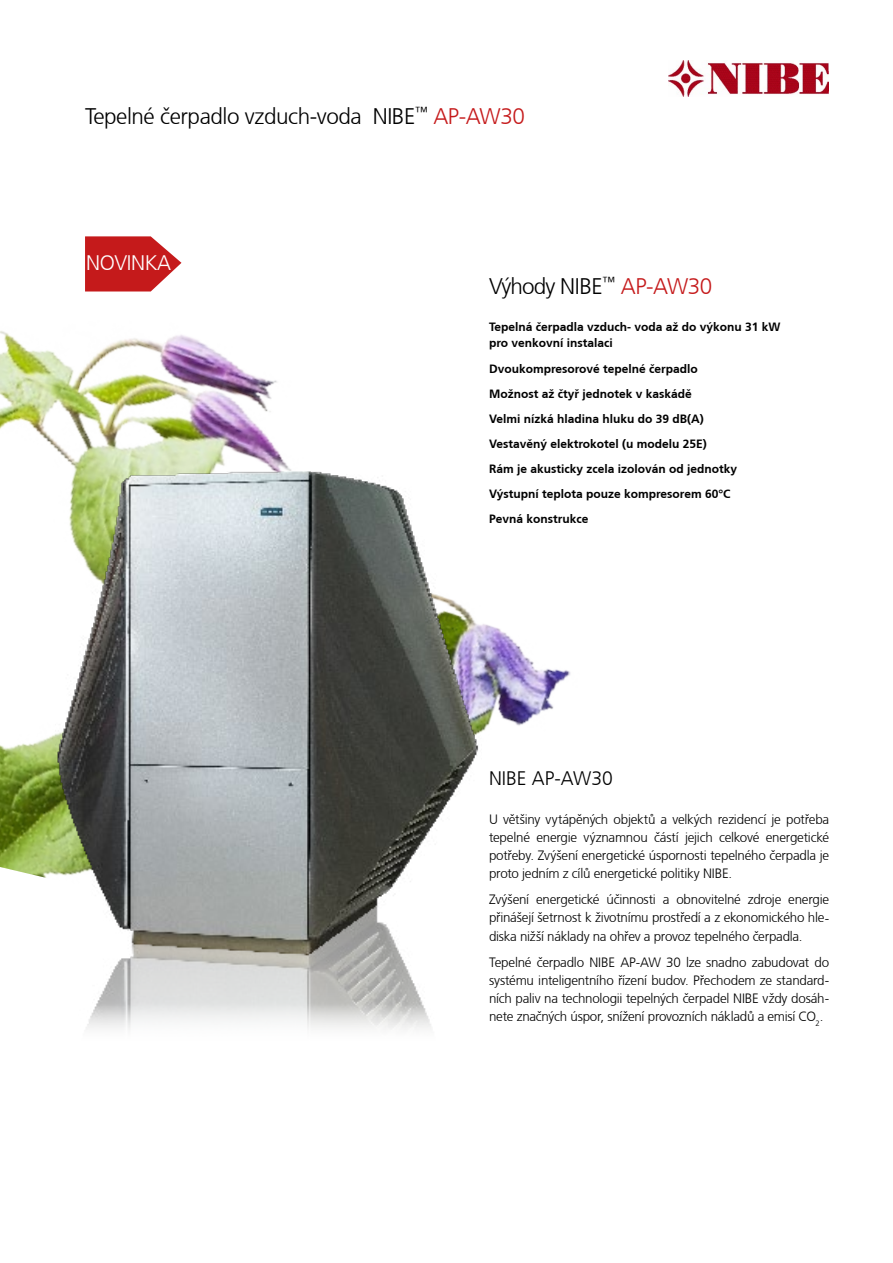
<style>
.page{position:relative;width:893px;height:1263px;background:#fff}
.page>*{position:absolute;margin:0;border:0;box-sizing:border-box;transform-origin:0 0}
.t1{font:300 22.5px "Frutiger CE";letter-spacing:-.02em;color:#000}
.t2{font:300 21px "Frutiger CE";letter-spacing:-.02em;color:#fff}
.t3{font:300 19.5px "Frutiger CE";color:#000}
.t4{font:300 13.5px/18px "Frutiger CE";letter-spacing:-.02em;color:#000;text-align:justify}
.t5{font:700 12px/25px "Frutiger CE";color:#000}
.s1{color:#c51a1b}
</style>
<div class="page">
<img style="left:668px;top:61px;width:161px;height:35px">
<img style="left:0;top:262px;width:571px;height:616px">
<img style="left:55px;top:424px;width:427px;height:606px">
<svg style="left:85px;top:236px;width:96px;height:55px;background:#ce3e3f"></svg>
<h1 class="t1" style="left:85px;top:103px;width:441px">Tepelné čerpadlo vzduch-voda NIBE<sup>™</sup> <span class="s1">AP-AW30</span></h1>
<h2 class="t2" style="left:86px;top:250px;width:86px">NOVINKA</h2>
<h1 class="t1" style="left:489px;top:273px;width:225px">Výhody NIBE<sup>™</sup> <span class="s1">AP-AW30</span></h1>
<p class="t5" style="left:489px;top:318px;width:293px;line-height:16.5px">Tepelná čerpadla vzduch- voda až do výkonu 31 kW pro venkovní instalaci</p>
<p class="t5" style="left:489px;top:356px;width:250px">Dvoukompresorové tepelné čerpadlo Možnost až čtyř jednotek v kaskádě<br>Velmi nízká hladina hluku do 39 dB(A)<br>Vestavěný elektrokotel (u modelu 25E)<br>Rám je akusticky zcela izolován od jednotky Výstupní teplota pouze kompresorem 60°C Pevná konstrukce</p>
<h3 class="t3" style="left:489px;top:767px;width:125px">NIBE AP-AW30</h3>
<p class="t4" style="left:489px;top:810px;width:342px">U většiny vytápěných objektů a velkých rezidencí je potřeba tepelné energie významnou částí jejich celkové energetické potřeby. Zvýšení energetické úspornosti tepelného čerpadla je proto jedním z cílů energetické politiky NIBE.</p>
<p class="t4" style="left:489px;top:891px;width:342px">Zvýšení energetické účinnosti a obnovitelné zdroje energie přinášejí šetrnost k životnímu prostředí a z ekonomického hle&shy;diska nižší náklady na ohřev a provoz tepelného čerpadla.</p>
<p class="t4" style="left:489px;top:953px;width:342px">Tepelné čerpadlo NIBE AP-AW 30 lze snadno zabudovat do systému inteligentního řízení budov. Přechodem ze standard&shy;ních paliv na technologii tepelných čerpadel NIBE vždy dosáh&shy;nete značných úspor, snížení provozních nákladů a emisí CO<sub>2</sub>.</p>
</div>
